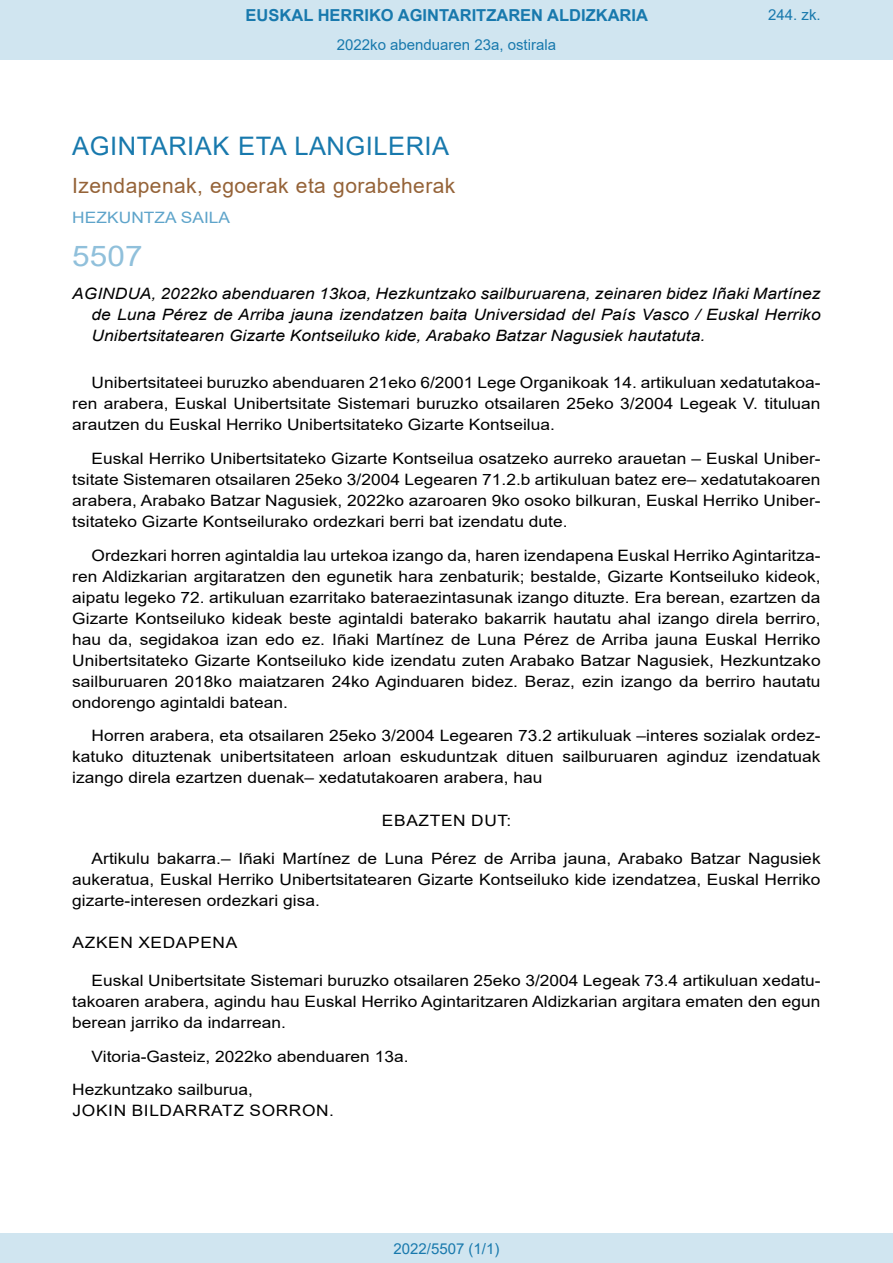
<style>
.page{position:relative;width:893px;height:1263px;background:#fff}
.page>*{position:absolute;margin:0;border:0;box-sizing:border-box;transform-origin:0 0}
.BOPVOrden{font:28.5px "Arial";color:#90c0db;scale:1.11 1}
.BOPVSeccion{font:25.5px "Arial";letter-spacing:.02em;color:#1879ad}
.BOPVSubseccion{font:21px "Arial";letter-spacing:.02em;color:#956338}
.t1{font:700 16.5px "Arial";color:#1879ad}
.BOPVDetalle{font:15.6px/21px "Arial";color:#000;text-align:justify;scale:1.11 1}
.BOPVTitulo{font:italic 15.6px/21px "Arial";color:#000;text-align:justify;scale:1.11 1}
.BOPVFirmaLugFec{font:15.6px "Arial";color:#000;scale:1.11 1}
.BOPVFirmaNombre{font:15.6px "Arial";letter-spacing:.035em;color:#000;scale:1.11 1}
.BOPVFirmaPuesto{font:15.6px "Arial";color:#000;scale:1.11 1}
.BOPVOrganismo{font:15.6px "Arial";letter-spacing:.005em;color:#5ea4ca;scale:1.11 1}
.BOPVDisposicion{font:15.6px "Arial";letter-spacing:.035em;color:#000;scale:1.11 1}
.BOPVClave{font:15.6px "Arial";letter-spacing:.035em;color:#000;scale:1.11 1}
.Paginacion_Centro{font:15px "Arial";color:#1879ad}
</style>
<div class="page">
<div style="left:0;top:0;width:893px;height:60px;background:#d0e5f0"></div>
<div style="left:0;top:1233px;width:893px;height:30px;background:#d0e5f0"></div>
<p class="t1" style="left:246px;top:3px;width:404px">EUSKAL HERRIKO AGINTARITZAREN ALDIZKARIA</p>
<p class="Paginacion_Centro" style="left:337px;top:35px;width:221px">2022ko abenduaren 23a, ostirala</p>
<p class="Paginacion_Centro" style="left:768px;top:5px;width:54px">244. zk.</p>
<p class="BOPVSeccion" style="left:72px;top:128px;width:378px">AGINTARIAK ETA LANGILERIA</p>
<p class="BOPVSubseccion" style="left:72px;top:171px;width:385px">Izendapenak, egoerak eta gorabeherak</p>
<p class="BOPVOrganismo" style="left:72px;top:207px;width:144px">HEZKUNTZA SAILA</p>
<p class="BOPVOrden" style="left:72px;top:236px;width:65px">5507</p>
<p class="BOPVTitulo" style="left:92px;top:284px;width:658px;text-indent:-19px">AGINDUA, 2022ko abenduaren 13koa, Hezkuntzako sailburuarena, zeinaren bidez Iñaki Martínez de Luna Pérez de Arriba jauna izendatzen baita Universidad del País Vasco / Euskal Herriko Unibertsitatearen Gizarte Kontseiluko kide, Arabako Batzar Nagusiek hautatuta.</p>
<p class="BOPVDetalle" style="left:72px;top:372px;width:676px;text-indent:19px">Unibertsitateei buruzko abenduaren 21eko 6/2001 Lege Organikoak 14. artikuluan xedatutakoa&shy;ren arabera, Euskal Unibertsitate Sistemari buruzko otsailaren 25eko 3/2004 Legeak V. tituluan arautzen du Euskal Herriko Unibertsitateko Gizarte Kontseilua.</p>
<p class="BOPVDetalle" style="left:72px;top:448px;width:676px;text-indent:19px">Euskal Herriko Unibertsitateko Gizarte Kontseilua osatzeko aurreko arauetan – Euskal Uniber&shy;tsitate Sistemaren otsailaren 25eko 3/2004 Legearen 71.2.b artikuluan batez ere– xedatutakoaren arabera, Arabako Batzar Nagusiek, 2022ko azaroaren 9ko osoko bilkuran, Euskal Herriko Uniber&shy;tsitateko Gizarte Kontseilurako ordezkari berri bat izendatu dute.</p>
<p class="BOPVDetalle" style="left:72px;top:544px;width:676px;text-indent:19px">Ordezkari horren agintaldia lau urtekoa izango da, haren izendapena Euskal Herriko Agintaritza&shy;ren Aldizkarian argitaratzen den egunetik hara zenbaturik; bestalde, Gizarte Kontseiluko kideok, aipatu legeko 72. artikuluan ezarritako bateraezintasunak izango dituzte. Era berean, ezartzen da Gizarte Kontseiluko kideak beste agintaldi baterako bakarrik hautatu ahal izango direla berriro, hau da, segidakoa izan edo ez. Iñaki Martínez de Luna Pérez de Arriba jauna Euskal Herriko Unibertsitateko Gizarte Kontseiluko kide izendatu zuten Arabako Batzar Nagusiek, Hezkuntzako sailburuaren 2018ko maiatzaren 24ko Aginduaren bidez. Beraz, ezin izango da berriro hautatu ondorengo agintaldi batean.</p>
<p class="BOPVDetalle" style="left:72px;top:725px;width:676px;text-indent:19px">Horren arabera, eta otsailaren 25eko 3/2004 Legearen 73.2 artikuluak –interes sozialak ordez&shy;katuko dituztenak unibertsitateen arloan eskuduntzak dituen sailburuaren aginduz izendatuak izango direla ezartzen duenak– xedatutakoaren arabera, hau</p>
<p class="BOPVClave" style="left:382px;top:809px;width:118px">EBAZTEN DUT:</p>
<p class="BOPVDetalle" style="left:72px;top:847px;width:676px;text-indent:19px">Artikulu bakarra.– Iñaki Martínez de Luna Pérez de Arriba jauna, Arabako Batzar Nagusiek aukeratua, Euskal Herriko Unibertsitatearen Gizarte Kontseiluko kide izendatzea, Euskal Herriko gizarte-interesen ordezkari gisa.</p>
<p class="BOPVDisposicion" style="left:73px;top:931px;width:150px">AZKEN XEDAPENA</p>
<p class="BOPVDetalle" style="left:72px;top:970px;width:676px;text-indent:19px">Euskal Unibertsitate Sistemari buruzko otsailaren 25eko 3/2004 Legeak 73.4 artikuluan xedatu&shy;takoaren arabera, agindu hau Euskal Herriko Agintaritzaren Aldizkarian argitara ematen den egun berean jarriko da indarrean.</p>
<p class="BOPVFirmaLugFec" style="left:92px;top:1045px;width:287px">Vitoria-Gasteiz, 2022ko abenduaren 13a.</p>
<p class="BOPVFirmaPuesto" style="left:72px;top:1079px;width:164px">Hezkuntzako sailburua,</p>
<p class="BOPVFirmaNombre" style="left:73px;top:1100px;width:237px">JOKIN BILDARRATZ SORRON.</p>
<p class="Paginacion_Centro" style="left:393px;top:1238px;width:107px">2022/5507 (1/1)</p>
</div>
